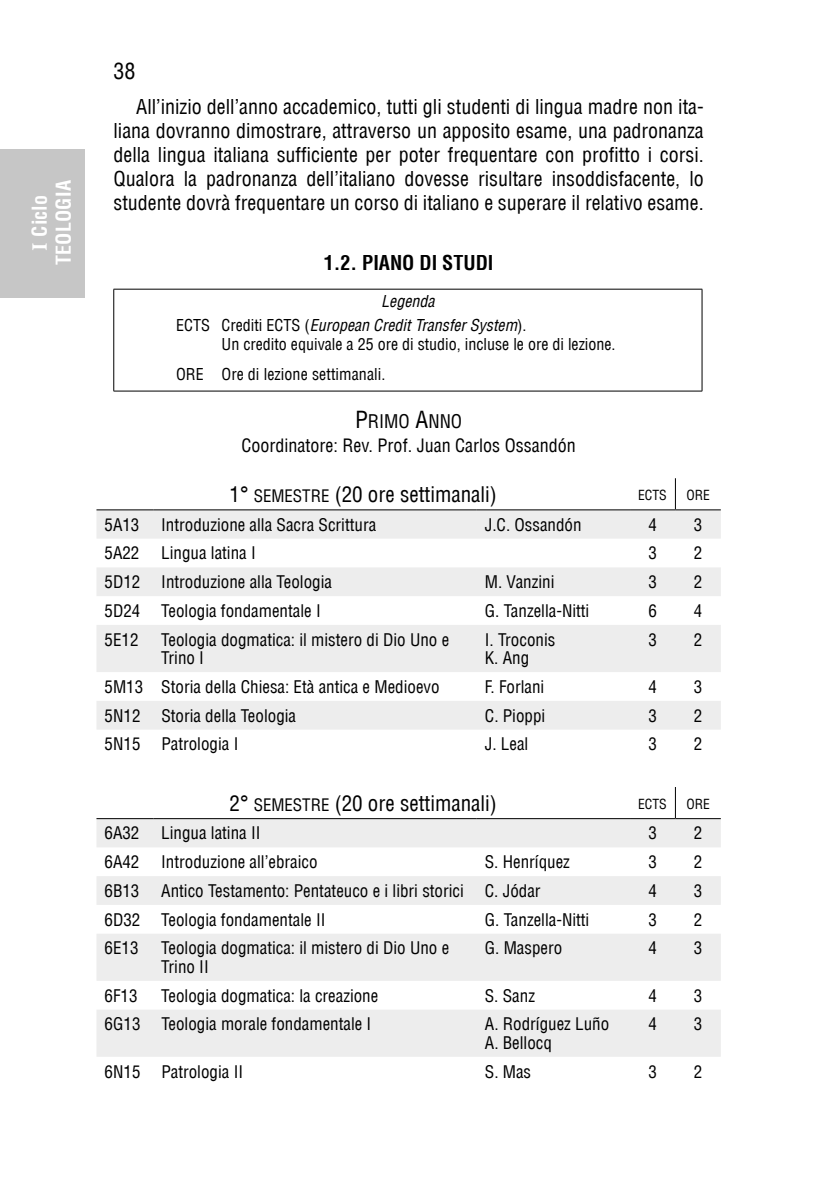
<style>
.page{position:relative;width:823px;height:1191px;background:#fff}
.page>*{position:absolute;margin:0;border:0;box-sizing:border-box;transform-origin:0 0}
.t1{font:condensed 22px "Helvetica LT";color:#000}
.t2{font:condensed 21px "Helvetica LT";color:#000}
.t3{font:condensed 20px/24px "Helvetica LT";color:#000;text-align:justify}
.t4{font:700 condensed 20px "Helvetica LT";color:#000}
.t5{font:700 condensed 20px/24px "Helvetica LT";letter-spacing:.01em;color:#fff;text-align:center}
.t6{font:18.4px "Helvetica LT Condensed SC800";color:#000}
.t7{font:condensed 18px "Helvetica LT";color:#000}
.t8{font:condensed 17px/18.4px "Helvetica LT";color:#000}
.t9{font:condensed 16px/29.6px "Helvetica LT";color:#000}
.t10{font:italic condensed 16px/24px "Helvetica LT";color:#000}
.t11{font:13.6px "Helvetica LT Condensed SC800";color:#000}
.s1{font-family:"Minion Variable Concept";font-weight:400;font-stretch:normal;font-size:22px}
.s2{font-family:"Helvetica LT Condensed SC800";font-style:normal;font-stretch:normal}
.s3{font-style:normal}
.s4{font-family:"Helvetica LT Condensed SC800";font-stretch:normal}
.s5{font-size:23px}
.s6{font-family:"Helvetica LT Condensed SC800";font-stretch:normal;font-size:16.8px}
</style>
<div class="page">
<div style="left:0;top:149px;width:85px;height:149px;background:#c6c6c6"></div>
<hr style="left:113px;top:289px;width:1px;height:102px;background:#000">
<hr style="left:113px;top:289px;width:588px;height:1px;background:#000">
<hr style="left:701px;top:289px;width:1px;height:102px;background:#000">
<hr style="left:113px;top:391px;width:588px;height:1px;background:#000">
<svg style="left:96px;top:510px;width:624px;height:546px;fill:#ededed"></svg>
<hr style="left:674px;top:478px;width:1px;height:31px;background:#000">
<hr style="left:674px;top:787px;width:1px;height:31px;background:#000">
<hr style="left:96px;top:818px;width:57px;height:1px;background:#000">
<hr style="left:153px;top:818px;width:323px;height:1px;background:#000">
<hr style="left:476px;top:818px;width:153px;height:1px;background:#000">
<hr style="left:629px;top:818px;width:46px;height:1px;background:#000">
<hr style="left:675px;top:818px;width:45px;height:1px;background:#000">
<hr style="left:96px;top:509px;width:57px;height:1px;background:#000">
<hr style="left:153px;top:509px;width:323px;height:1px;background:#000">
<hr style="left:476px;top:509px;width:153px;height:1px;background:#000">
<hr style="left:629px;top:509px;width:46px;height:1px;background:#000">
<hr style="left:675px;top:509px;width:45px;height:1px;background:#000">
<p class="t5" style="left:27px;top:265px;width:86px;rotate:-90deg"><span class="s1">I</span> Ciclo<br>TEOLOGIA</p>
<p class="t1" style="left:113px;top:57px;width:23px">38</p>
<p class="t3" style="left:113px;top:95px;width:591px;text-indent:23px">All’inizio dell’anno accademico, tutti gli studenti di lingua madre non ita&shy;liana dovranno dimostrare, attraverso un apposito esame, una padronanza della lingua italiana sufficiente per poter frequentare con profitto i corsi.<br>Qualora la padronanza dell’italiano dovesse risultare insoddisfacente, lo studente dovrà frequentare un corso di italiano e superare il relativo esame.</p>
<p class="t4" style="left:323px;top:250px;width:171px">1.2. PIANO DI STUDI</p>
<p class="t10" style="left:176px;top:289px;width:351px;text-indent:205px">Legenda<br><span class="s2">ECTS</span> <span class="s3">Crediti ECTS (</span>European Credit Transfer System<span class="s3">).</span></p>
<p class="t9" style="left:176px;top:329px;width:441px;text-indent:45px">Un credito equivale a 25 ore di studio, incluse le ore di lezione.<br><span class="s4">ORE</span> Ore di lezione settimanali.</p>
<p class="t6" style="left:355px;top:409px;width:108px"><span class="s5">P</span>RIMO <span class="s5">A</span>NNO</p>
<p class="t7" style="left:241px;top:434px;width:335px">Coordinatore: Rev. Prof. Juan Carlos Ossandón</p>
<p class="t2" style="left:229px;top:481px;width:269px"><span class="s4">1</span>° <span class="s6">SEMESTRE</span> <span class="s4">(</span>20 ore settimanali)</p>
<p class="t11" style="left:637px;top:487px;width:30px">ECTS</p>
<p class="t11" style="left:686px;top:487px;width:25px">ORE</p>
<p class="t8" style="left:104px;top:515px;width:36px">5A13</p>
<p class="t8" style="left:161px;top:515px;width:216px">Introduzione alla Sacra Scrittura</p>
<p class="t8" style="left:484px;top:515px;width:98px">J.C. Ossandón</p>
<p class="t8" style="left:648px;top:515px;width:10px">4</p>
<p class="t8" style="left:693px;top:515px;width:10px">3</p>
<p class="t8" style="left:104px;top:544px;width:36px">5A22</p>
<p class="t8" style="left:161px;top:544px;width:96px">Lingua latina I</p>
<p class="t8" style="left:648px;top:544px;width:10px">3</p>
<p class="t8" style="left:693px;top:544px;width:10px">2</p>
<p class="t8" style="left:104px;top:572px;width:229px">5D12 Introduzione alla Teologia</p>
<p class="t8" style="left:484px;top:572px;width:71px">M. Vanzini</p>
<p class="t8" style="left:648px;top:572px;width:10px">3</p>
<p class="t8" style="left:693px;top:572px;width:10px">2</p>
<p class="t8" style="left:104px;top:601px;width:217px">5D24 Teologia fondamentale I</p>
<p class="t8" style="left:484px;top:601px;width:106px">G. Tanzella-Nitti</p>
<p class="t8" style="left:648px;top:601px;width:10px">6</p>
<p class="t8" style="left:693px;top:601px;width:10px">4</p>
<p class="t8" style="left:104px;top:630px;width:35px">5E12</p>
<p class="t8" style="left:161px;top:630px;width:289px">Teologia dogmatica: il mistero di Dio Uno e<br>Trino I</p>
<p class="t8" style="left:484px;top:630px;width:72px">I. Troconis<br>K. Ang</p>
<p class="t8" style="left:648px;top:630px;width:10px">3</p>
<p class="t8" style="left:693px;top:630px;width:10px">2</p>
<p class="t8" style="left:104px;top:677px;width:336px">5M13 Storia della Chiesa: Età antica e Medioevo</p>
<p class="t8" style="left:484px;top:677px;width:61px">F. Forlani</p>
<p class="t8" style="left:648px;top:677px;width:10px">4</p>
<p class="t8" style="left:693px;top:677px;width:10px">3</p>
<p class="t8" style="left:104px;top:706px;width:193px">5N12 Storia della Teologia</p>
<p class="t8" style="left:484px;top:706px;width:62px">C. Pioppi</p>
<p class="t8" style="left:648px;top:706px;width:10px">3</p>
<p class="t8" style="left:693px;top:706px;width:10px">2</p>
<p class="t8" style="left:104px;top:735px;width:135px">5N15 Patrologia I</p>
<p class="t8" style="left:484px;top:735px;width:45px">J. Leal</p>
<p class="t8" style="left:648px;top:735px;width:10px">3</p>
<p class="t8" style="left:693px;top:735px;width:10px">2</p>
<p class="t2" style="left:229px;top:790px;width:269px"><span class="s4">2</span>° <span class="s6">SEMESTRE</span> <span class="s4">(</span>20 ore settimanali)</p>
<p class="t11" style="left:637px;top:795px;width:30px">ECTS</p>
<p class="t11" style="left:686px;top:795px;width:25px">ORE</p>
<p class="t8" style="left:104px;top:824px;width:36px">6A32</p>
<p class="t8" style="left:161px;top:824px;width:101px">Lingua latina II</p>
<p class="t8" style="left:648px;top:824px;width:10px">3</p>
<p class="t8" style="left:693px;top:824px;width:10px">2</p>
<p class="t8" style="left:104px;top:852px;width:36px">6A42</p>
<p class="t8" style="left:161px;top:852px;width:158px">Introduzione all’ebraico</p>
<p class="t8" style="left:484px;top:852px;width:86px">S. Henríquez</p>
<p class="t8" style="left:648px;top:852px;width:10px">3</p>
<p class="t8" style="left:693px;top:852px;width:10px">2</p>
<p class="t8" style="left:104px;top:881px;width:36px">6B13</p>
<p class="t8" style="left:161px;top:881px;width:380px">Antico Testamento: Pentateuco e i libri storici C. Jódar</p>
<p class="t8" style="left:648px;top:881px;width:10px">4</p>
<p class="t8" style="left:693px;top:881px;width:10px">3</p>
<p class="t8" style="left:104px;top:910px;width:222px">6D32 Teologia fondamentale II</p>
<p class="t8" style="left:484px;top:910px;width:106px">G. Tanzella-Nitti</p>
<p class="t8" style="left:648px;top:910px;width:10px">3</p>
<p class="t8" style="left:693px;top:910px;width:10px">2</p>
<p class="t8" style="left:104px;top:939px;width:35px">6E13</p>
<p class="t8" style="left:161px;top:939px;width:289px">Teologia dogmatica: il mistero di Dio Uno e<br>Trino II</p>
<p class="t8" style="left:484px;top:939px;width:79px">G. Maspero</p>
<p class="t8" style="left:648px;top:939px;width:10px">4</p>
<p class="t8" style="left:693px;top:939px;width:10px">3</p>
<p class="t8" style="left:104px;top:986px;width:35px">6F13</p>
<p class="t8" style="left:161px;top:986px;width:218px">Teologia dogmatica: la creazione</p>
<p class="t8" style="left:484px;top:986px;width:52px">S. Sanz</p>
<p class="t8" style="left:648px;top:986px;width:10px">4</p>
<p class="t8" style="left:693px;top:986px;width:10px">3</p>
<p class="t8" style="left:104px;top:1014px;width:268px">6G13 Teologia morale fondamentale I</p>
<p class="t8" style="left:484px;top:1014px;width:126px">A. Rodríguez Luño<br>A. Bellocq</p>
<p class="t8" style="left:648px;top:1014px;width:10px">4</p>
<p class="t8" style="left:693px;top:1014px;width:10px">3</p>
<p class="t8" style="left:104px;top:1062px;width:140px">6N15 Patrologia II</p>
<p class="t8" style="left:484px;top:1062px;width:48px">S. Mas</p>
<p class="t8" style="left:648px;top:1062px;width:10px">3</p>
<p class="t8" style="left:693px;top:1062px;width:10px">2</p>
</div>
